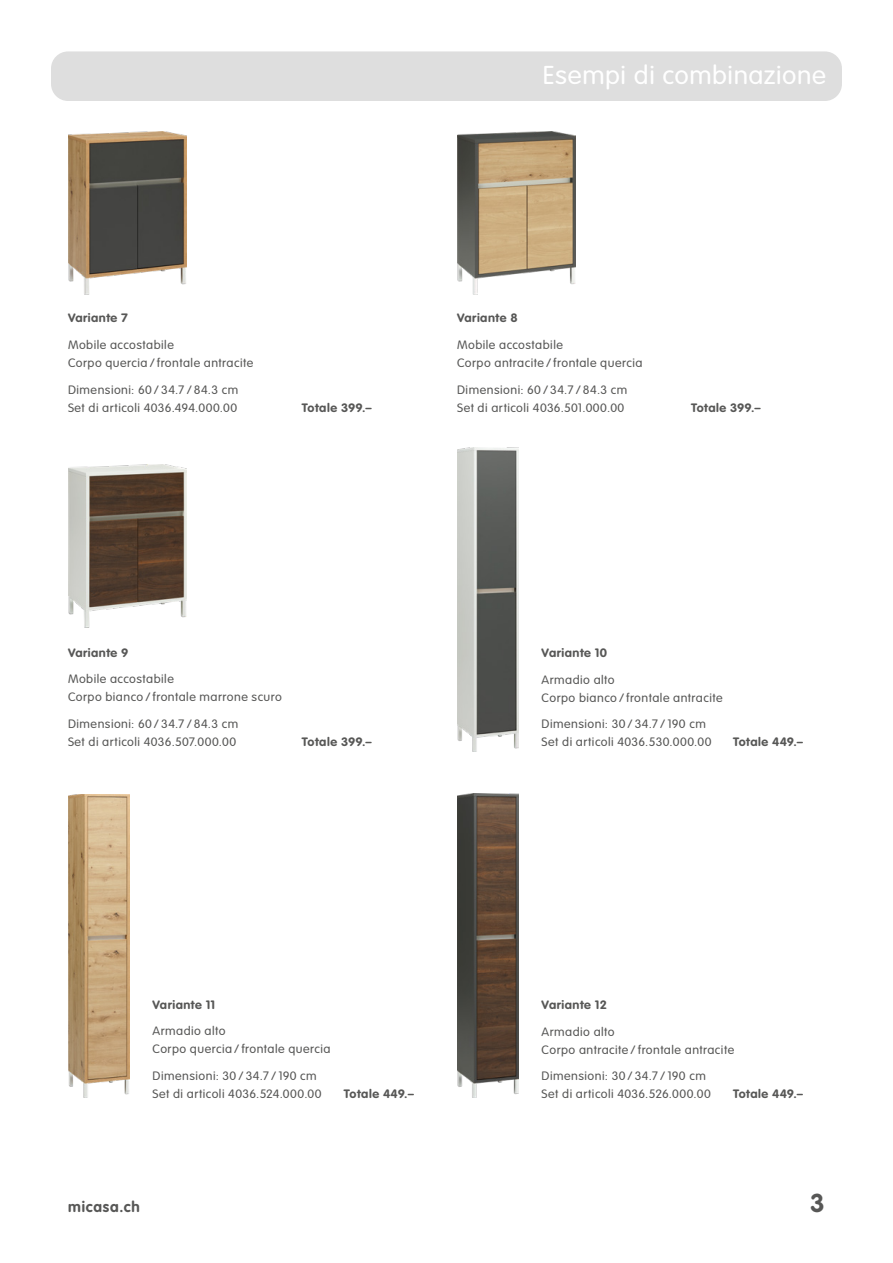
<style>
.page{position:relative;width:893px;height:1263px;background:#fff}
.page>*{position:absolute;margin:0;border:0;box-sizing:border-box;transform-origin:0 0}
.t1{font:300 25.5px "VAG Rounded";letter-spacing:.02em;color:#fff;scale:1.05 1}
.t2{font:700 25.5px "VAG Rounded";color:#575756}
.t3{font:700 15px "VAG Rounded";letter-spacing:.055em;color:#575756}
.t4{font:300 12px/18px "VAG Rounded";letter-spacing:.04em;color:#575756;scale:1.05 1}
.t5{font:700 12px "VAG Rounded";letter-spacing:.035em;color:#575756;scale:1.05 1}
</style>
<div class="page">
<div style="left:51px;top:51px;width:791px;height:50px;background:#dedede;border-radius:17px"></div>
<img style="left:68px;top:795px;width:61px;height:302px">
<img style="left:68px;top:131px;width:119px;height:163px">
<img style="left:68px;top:464px;width:119px;height:163px">
<img style="left:457px;top:132px;width:118px;height:162px">
<img style="left:457px;top:448px;width:61px;height:303px">
<img style="left:457px;top:794px;width:61px;height:303px">
<h1 class="t1" style="left:543px;top:61px;width:271px">Esempi di combinazione</h1>
<p class="t5" style="left:68px;top:311px;width:59px">Variante 7</p>
<p class="t4" style="left:68px;top:336px;width:178px">Mobile accostabile<br>Corpo quercia / frontale antracite</p>
<p class="t4" style="left:68px;top:380px;width:164px">Dimensioni: 60 / 34.7 / 84.3 cm<br>Set di articoli 4036.494.000.00</p>
<p class="t5" style="left:302px;top:400px;width:68px">Totale 399.–</p>
<p class="t5" style="left:457px;top:311px;width:59px">Variante 8</p>
<p class="t4" style="left:457px;top:336px;width:178px">Mobile accostabile<br>Corpo antracite / frontale quercia</p>
<p class="t4" style="left:457px;top:380px;width:164px">Dimensioni: 60 / 34.7 / 84.3 cm<br>Set di articoli 4036.501.000.00</p>
<p class="t5" style="left:691px;top:400px;width:68px">Totale 399.–</p>
<p class="t5" style="left:68px;top:646px;width:59px">Variante 9</p>
<p class="t4" style="left:68px;top:670px;width:205px">Mobile accostabile<br>Corpo bianco / frontale marrone scuro</p>
<p class="t4" style="left:68px;top:715px;width:164px">Dimensioni: 60 / 34.7 / 84.3 cm<br>Set di articoli 4036.507.000.00</p>
<p class="t5" style="left:302px;top:735px;width:68px">Totale 399.–</p>
<p class="t5" style="left:542px;top:646px;width:64px">Variante 10</p>
<p class="t4" style="left:542px;top:670px;width:174px">Armadio alto<br>Corpo bianco / frontale antracite</p>
<p class="t4" style="left:542px;top:715px;width:163px">Dimensioni: 30 / 34.7 / 190 cm<br>Set di articoli 4036.530.000.00</p>
<p class="t5" style="left:733px;top:735px;width:68px">Totale 449.–</p>
<p class="t5" style="left:153px;top:997px;width:61px">Variante 11</p>
<p class="t4" style="left:153px;top:1022px;width:171px">Armadio alto<br>Corpo quercia / frontale quercia</p>
<p class="t4" style="left:153px;top:1066px;width:162px">Dimensioni: 30 / 34.7 / 190 cm<br>Set di articoli 4036.524.000.00</p>
<p class="t5" style="left:344px;top:1086px;width:68px">Totale 449.–</p>
<p class="t5" style="left:542px;top:998px;width:64px">Variante 12</p>
<p class="t4" style="left:542px;top:1022px;width:185px">Armadio alto<br>Corpo antracite / frontale antracite</p>
<p class="t4" style="left:542px;top:1067px;width:163px">Dimensioni: 30 / 34.7 / 190 cm<br>Set di articoli 4036.526.000.00</p>
<p class="t5" style="left:733px;top:1087px;width:68px">Totale 449.–</p>
<p class="t3" style="left:68px;top:1198px;width:73px">micasa.ch</p>
<h1 class="t2" style="left:810px;top:1188px;width:16px">3</h1>
</div>
